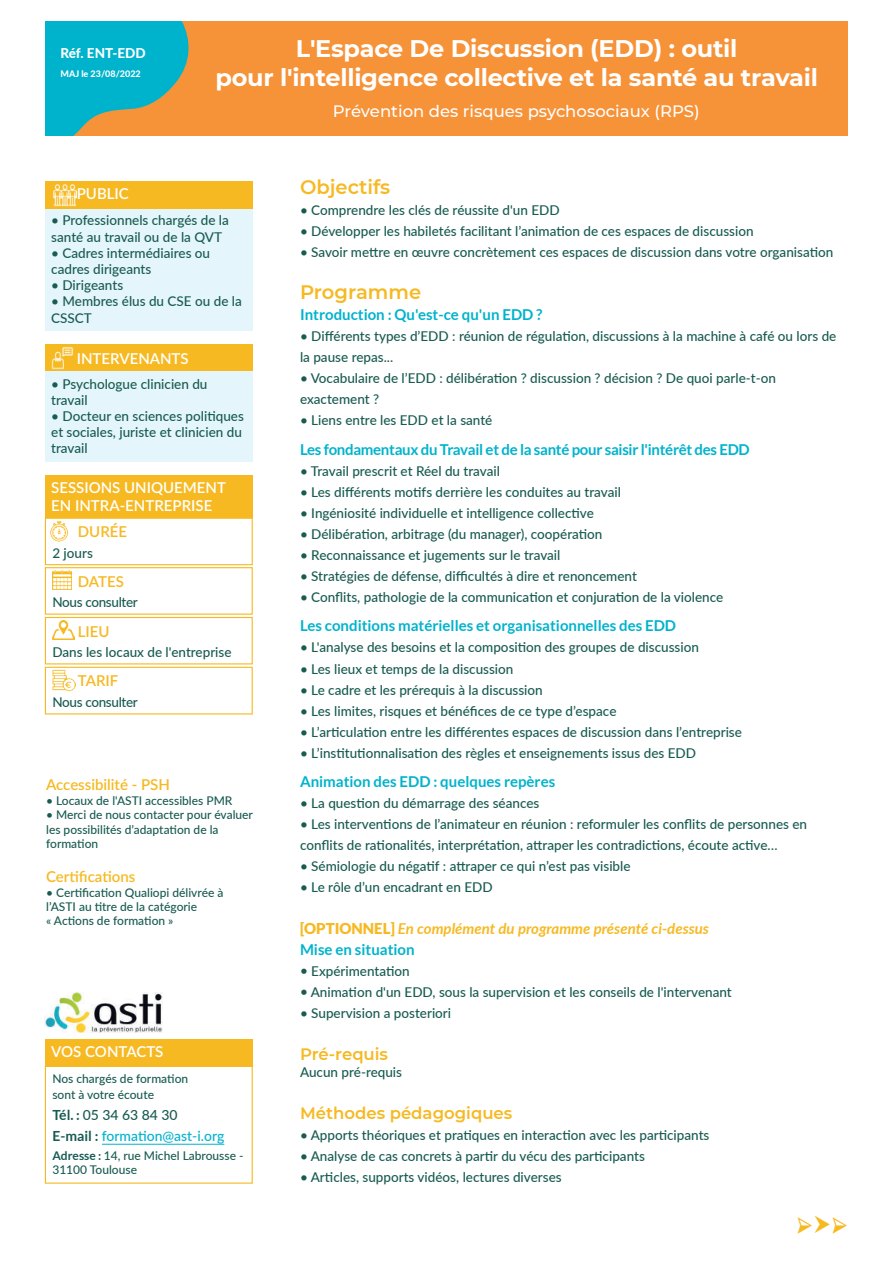
<style>
.page{position:relative;width:893px;height:1263px;background:#fff}
.page>*{position:absolute;margin:0;border:0;box-sizing:border-box;transform-origin:0 0}
.t1{font:28.5px "Minion Pro";color:#f6b922}
.t2{font:700 24px/28.2px "Montserrat";letter-spacing:-.01em;color:#fff;text-align:center}
.t3{font:600 19.5px "Montserrat";color:#f6b922}
.t4{font:500 16.5px "Montserrat";color:#fff}
.t5{font:600 16.5px "Montserrat";color:#f6b922}
.t6{font:700 15px "Lato";color:#00b3cd}
.t7{font:italic 700 15px/21px "Lato";color:#f6b922}
.t8{font:600 15px/18px "Lato";color:#fff}
.t9{font:700 15px "Lato";letter-spacing:-.02em;color:#00b3cd}
.t10{font:600 15px "Lato";color:#f6b922}
.t11{font:500 13.95px/21px "Lato";color:#00b3cd}
.t12{font:500 13.5px/16.2px "Lato";color:#185b51}
.t13{font:500 13.5px "Lato";letter-spacing:-.025em;color:#185b51}
.t14{font:800 13.5px "Lato";color:#fff}
.t15{font:500 12px/14.4px "Lato";color:#185b51}
.t16{font:800 9px "Lato";color:#fff}
.s1{font-weight:700;color:#185b51}
.s2{color:#185b51}
.s3{font-weight:700}
.s4{font-weight:900;font-style:normal}
.s5{font-style:normal;color:#00b3cd}
</style>
<div class="page">
<div style="left:21px;top:21px;width:827px;height:115px;background:#f69238"></div>
<svg style="left:45px;top:21px;width:144px;height:115px"></svg>
<div style="left:0;top:0;width:45px;height:238px;background:#fff"></div>
<div style="left:45px;top:344px;width:208px;height:27px;background:#f6b922"></div>
<div style="left:45px;top:371px;width:208px;height:91px;background:#e5f5fc"></div>
<img style="left:51px;top:347px;width:23px;height:22px">
<div style="left:45px;top:518px;width:208px;height:47px;border:1px solid #f6b922"></div>
<img style="left:50px;top:521px;width:19px;height:21px">
<div style="left:45px;top:475px;width:208px;height:43px;background:#f6b922"></div>
<div style="left:45px;top:208px;width:208px;height:123px;background:#e5f5fc"></div>
<div style="left:45px;top:181px;width:208px;height:27px;background:#f6b922"></div>
<img style="left:53px;top:184px;width:23px;height:22px">
<div style="left:45px;top:667px;width:208px;height:47px;border:1px solid #f6b922"></div>
<div style="left:45px;top:567px;width:208px;height:48px;border:1px solid #f6b922"></div>
<div style="left:45px;top:617px;width:208px;height:47px;border:1px solid #f6b922"></div>
<img style="left:53px;top:669px;width:23px;height:22px">
<img style="left:52px;top:621px;width:23px;height:19px">
<img style="left:53px;top:571px;width:19px;height:19px">
<img style="left:45px;top:992px;width:118px;height:40px">
<hr style="left:102px;top:1144px;width:122px;height:1px;background:#00b3cd">
<div style="left:45px;top:1066px;width:208px;height:118px;border:1px solid #f6b922"></div>
<div style="left:45px;top:1039px;width:208px;height:27px;background:#f6b922"></div>
<p class="t14" style="left:60px;top:46px;width:87px">Réf. ENT-EDD</p>
<p class="t16" style="left:60px;top:69px;width:82px">MAJ le 23/08/2022</p>
<h2 class="t2" style="left:215px;top:36px;width:604px">L'Espace De Discussion (EDD) : outil<br>pour l'intelligence collective et la santé au travail</h2>
<p class="t4" style="left:333px;top:105px;width:368px">Prévention des risques psychosociaux (RPS)</p>
<p class="t8" style="left:77px;top:184px;width:54px">PUBLIC</p>
<p class="t12" style="left:51px;top:214px;width:179px">• Professionnels chargés de la santé au travail ou de la QVT</p>
<p class="t12" style="left:51px;top:246px;width:160px">• Cadres intermédiaires ou cadres dirigeants</p>
<p class="t12" style="left:51px;top:278px;width:73px">• Dirigeants</p>
<p class="t12" style="left:51px;top:295px;width:192px">• Membres élus du CSE ou de la<br>CSSCT</p>
<p class="t8" style="left:77px;top:349px;width:113px">INTERVENANTS</p>
<p class="t12" style="left:51px;top:377px;width:158px">• Psychologue clinicien du travail</p>
<p class="t12" style="left:51px;top:407px;width:194px">• Docteur en sciences politiques et sociales, juriste et clinicien du travail</p>
<p class="t8" style="left:51px;top:478px;width:176px">SESSIONS UNIQUEMENT<br>EN INTRA-ENTREPRISE</p>
<p class="t10" style="left:78px;top:523px;width:51px">DURÉE</p>
<p class="t12" style="left:52px;top:546px;width:42px">2 jours</p>
<p class="t10" style="left:78px;top:573px;width:48px">DATES</p>
<p class="t13" style="left:52px;top:597px;width:87px">Nous consulter</p>
<p class="t10" style="left:78px;top:623px;width:33px">LIEU</p>
<p class="t12" style="left:52px;top:645px;width:181px">Dans les locaux de l'entreprise</p>
<p class="t10" style="left:78px;top:672px;width:42px">TARIF</p>
<p class="t13" style="left:52px;top:697px;width:87px">Nous consulter</p>
<p class="t10" style="left:46px;top:776px;width:125px">Accessibilité - PSH</p>
<p class="t15" style="left:46px;top:794px;width:188px">• Locaux de l'ASTI accessibles PMR</p>
<p class="t15" style="left:46px;top:809px;width:208px">• Merci de nous contacter pour évaluer les possibilités d’adaptation de la formation</p>
<p class="t10" style="left:46px;top:866px;width:91px">Certifications</p>
<p class="t15" style="left:46px;top:884px;width:179px">• Certification Qualiopi délivrée à l’ASTI au titre de la catégorie<br>« Actions de formation »</p>
<p class="t8" style="left:51px;top:1042px;width:114px">VOS CONTACTS</p>
<p class="t15" style="left:52px;top:1070px;width:137px;line-height:16.2px">Nos chargés de formation sont à votre écoute</p>
<p class="t11" style="left:52px;top:1104px;width:173px"><span class="s1">Tél. :</span> <span class="s2">05 34 63 84 30<br></span><span class="s1">E-mail :</span> formation@ast-i.org</p>
<p class="t15" style="left:52px;top:1147px;width:193px"><span class="s3">Adresse :</span> 14, rue Michel Labrousse -<br>31100 Toulouse</p>
<h3 class="t3" style="left:300px;top:179px;width:92px">Objectifs</h3>
<p class="t12" style="left:300px;top:204px;width:261px">• Comprendre les clés de réussite d'un EDD</p>
<p class="t12" style="left:300px;top:223px;width:455px">• Développer les habiletés facilitant l’animation de ces espaces de discussion</p>
<p class="t12" style="left:300px;top:244px;width:535px">• Savoir mettre en œuvre concrètement ces espaces de discussion dans votre organisation</p>
<h3 class="t3" style="left:300px;top:284px;width:123px">Programme</h3>
<p class="t6" style="left:300px;top:309px;width:244px">Introduction : Qu'est-ce qu'un EDD ?</p>
<p class="t12" style="left:300px;top:325px;width:538px;line-height:21px">• Différents types d’EDD : réunion de régulation, discussions à la machine à café ou lors de la pause repas...</p>
<p class="t12" style="left:300px;top:367px;width:477px;line-height:21px">• Vocabulaire de l’EDD : délibération ? discussion ? décision ? De quoi parle-t-on exactement ?</p>
<p class="t12" style="left:300px;top:414px;width:194px">• Liens entre les EDD et la santé</p>
<p class="t9" style="left:300px;top:443px;width:451px">Les fondamentaux du Travail et de la santé pour saisir l'intérêt des EDD</p>
<p class="t12" style="left:300px;top:464px;width:201px">• Travail prescrit et Réel du travail</p>
<p class="t12" style="left:300px;top:483px;width:322px">• Les différents motifs derrière les conduites au travail</p>
<p class="t12" style="left:300px;top:504px;width:295px">• Ingéniosité individuelle et intelligence collective</p>
<p class="t12" style="left:300px;top:525px;width:304px">• Délibération, arbitrage (du manager), coopération</p>
<p class="t12" style="left:300px;top:548px;width:262px">• Reconnaissance et jugements sur le travail</p>
<p class="t12" style="left:300px;top:567px;width:338px">• Stratégies de défense, difficultés à dire et renoncement</p>
<p class="t12" style="left:300px;top:588px;width:425px">• Conflits, pathologie de la communication et conjuration de la violence</p>
<p class="t6" style="left:300px;top:620px;width:378px">Les conditions matérielles et organisationnelles des EDD</p>
<p class="t12" style="left:300px;top:639px;width:400px">• L'analyse des besoins et la composition des groupes de discussion</p>
<p class="t12" style="left:300px;top:662px;width:215px">• Les lieux et temps de la discussion</p>
<p class="t12" style="left:300px;top:681px;width:244px">• Le cadre et les prérequis à la discussion</p>
<p class="t12" style="left:300px;top:702px;width:318px">• Les limites, risques et bénéfices de ce type d’espace</p>
<p class="t12" style="left:300px;top:723px;width:443px">• L’articulation entre les différentes espaces de discussion dans l’entreprise</p>
<p class="t12" style="left:300px;top:744px;width:398px">• L’institutionnalisation des règles et enseignements issus des EDD</p>
<p class="t6" style="left:300px;top:775px;width:257px">Animation des EDD : quelques repères</p>
<p class="t12" style="left:300px;top:794px;width:241px">• La question du démarrage des séances</p>
<p class="t12" style="left:300px;top:813px;width:509px;line-height:21px">• Les interventions de l’animateur en réunion : reformuler les conflits de personnes en conflits de rationalités, interprétation, attraper les contradictions, écoute active…</p>
<p class="t12" style="left:300px;top:857px;width:332px">• Sémiologie du négatif : attraper ce qui n’est pas visible</p>
<p class="t12" style="left:300px;top:880px;width:194px">• Le rôle d’un encadrant en EDD</p>
<p class="t7" style="left:300px;top:919px;width:410px"><span class="s4">[OPTIONNEL]</span> En complément du programme présenté ci-dessus<br><span class="s5">Mise en situation</span></p>
<p class="t12" style="left:300px;top:963px;width:111px">• Expérimentation</p>
<p class="t12" style="left:300px;top:984px;width:433px">• Animation d'un EDD, sous la supervision et les conseils de l'intervenant</p>
<p class="t12" style="left:300px;top:1006px;width:153px">• Supervision a posteriori</p>
<p class="t5" style="left:300px;top:1047px;width:90px">Pré-requis</p>
<p class="t12" style="left:300px;top:1063px;width:104px">Aucun pré-requis</p>
<p class="t5" style="left:300px;top:1106px;width:214px">Méthodes pédagogiques</p>
<p class="t12" style="left:300px;top:1126px;width:411px">• Apports théoriques et pratiques en interaction avec les participants</p>
<p class="t12" style="left:300px;top:1147px;width:346px">• Analyse de cas concrets à partir du vécu des participants</p>
<p class="t12" style="left:300px;top:1168px;width:263px">• Articles, supports vidéos, lectures diverses</p>
<h1 class="t1" style="left:797px;top:1206px;width:53px">➢ ➢</h1>
</div>
